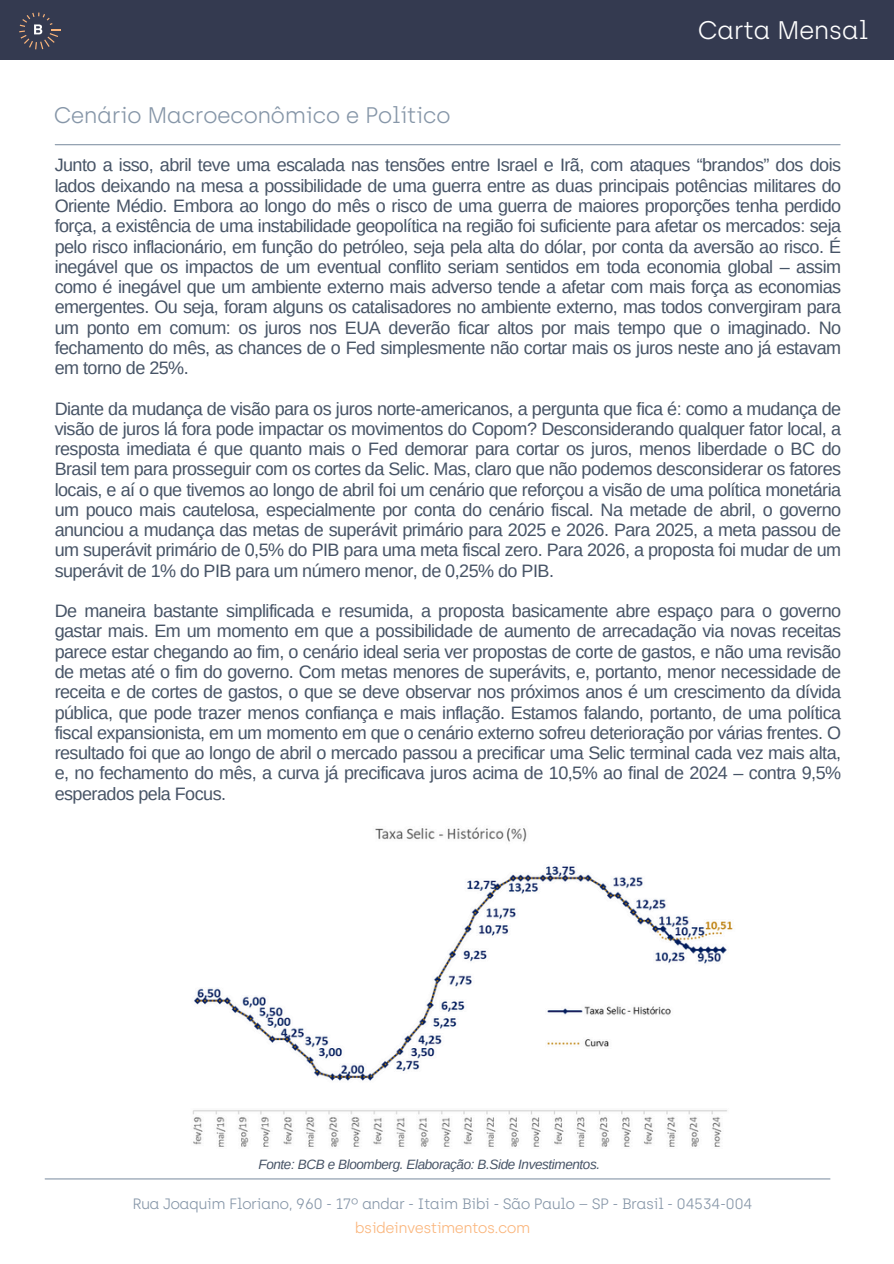
<style>
.page{position:relative;width:894px;height:1264px;background:#fff}
.page>*{position:absolute;margin:0;border:0;box-sizing:border-box;transform-origin:0 0}
.t1{font:300 25.35px "Archia";letter-spacing:-.025em;color:#fff}
.t2{font:300 22.5px "Archia";letter-spacing:-.03em;color:#8696a8}
.t3{font:18px/20.2px "Arimo";letter-spacing:-.03em;color:#475466;text-align:justify}
.t4{font:300 15px/23.7px "Archia";letter-spacing:-.04em;color:#8696a8;text-align:center}
.t5{font:italic 13.5px "Arimo";letter-spacing:-.03em;color:#475466}
.s1{color:#fab47a}
</style>
<div class="page">
<div style="left:0;top:0;width:893px;height:60px;background:#343a50"></div>
<hr style="left:55px;top:144px;width:784px;height:1px;background:#8696a8">
<svg style="left:19px;top:13px;width:41px;height:36px"></svg>
<hr style="left:45px;top:1178px;width:784px;height:1px;background:#8696a8">
<img style="left:192px;top:827px;width:541px;height:320px">
<h3 class="t2" style="left:54px;top:102px;width:398px">Cenário Macroeconômico e Político</h3>
<h3 class="t1" style="left:697px;top:15px;width:172px">Carta Mensal</h3>
<p class="t3" style="left:55px;top:155px;width:787px">Junto a isso, abril teve uma escalada nas tensões entre Israel e Irã, com ataques “brandos” dos dois lados deixando na mesa a possibilidade de uma guerra entre as duas principais potências militares do Oriente Médio. Embora ao longo do mês o risco de uma guerra de maiores proporções tenha perdido força, a existência de uma instabilidade geopolítica na região foi suficiente para afetar os mercados: seja pelo risco inflacionário, em função do petróleo, seja pela alta do dólar, por conta da aversão ao risco. É inegável que os impactos de um eventual conflito seriam sentidos em toda economia global – assim como é inegável que um ambiente externo mais adverso tende a afetar com mais força as economias emergentes. Ou seja, foram alguns os catalisadores no ambiente externo, mas todos convergiram para um ponto em comum: os juros nos EUA deverão ficar altos por mais tempo que o imaginado. No fechamento do mês, as chances de o Fed simplesmente não cortar mais os juros neste ano já estavam em torno de 25%.</p>
<h1 class="t3" style="left:55px;top:398px;width:787px">Diante da mudança de visão para os juros norte-americanos, a pergunta que fica é: como a mudança de visão de juros lá fora pode impactar os movimentos do Copom? Desconsiderando qualquer fator local, a resposta imediata é que quanto mais o Fed demorar para cortar os juros, menos liberdade o BC do Brasil tem para prosseguir com os cortes da Selic. Mas, claro que não podemos desconsiderar os fatores locais, e aí o que tivemos ao longo de abril foi um cenário que reforçou a visão de uma política monetária um pouco mais cautelosa, especialmente por conta do cenário fiscal. Na metade de abril, o governo anunciou a mudança das metas de superávit primário para 2025 e 2026. Para 2025, a meta passou de um superávit primário de 0,5% do PIB para uma meta fiscal zero. Para 2026, a proposta foi mudar de um superávit de 1% do PIB para um número menor, de 0,25% do PIB.</h1>
<h2 class="t3" style="left:55px;top:601px;width:787px">De maneira bastante simplificada e resumida, a proposta basicamente abre espaço para o governo gastar mais. Em um momento em que a possibilidade de aumento de arrecadação via novas receitas parece estar chegando ao fim, o cenário ideal seria ver propostas de corte de gastos, e não uma revisão de metas até o fim do governo. Com metas menores de superávits, e, portanto, menor necessidade de receita e de cortes de gastos, o que se deve observar nos próximos anos é um crescimento da dívida pública, que pode trazer menos confiança e mais inflação. Estamos falando, portanto, de uma política fiscal expansionista, em um momento em que o cenário externo sofreu deterioração por várias frentes. O resultado foi que ao longo de abril o mercado passou a precificar uma Selic terminal cada vez mais alta, e, no fechamento do mês, a curva já precificava juros acima de 10,5% ao final de 2024 – contra 9,5% esperados pela Focus.</h2>
<p class="t5" style="left:258px;top:1157px;width:343px">Fonte: BCB e Bloomberg. Elaboração: B.Side Investimentos.</p>
<p class="t4" style="left:132px;top:1191px;width:621px">Rua Joaquim Floriano, 960 - 17º andar - Itaim Bibi - São Paulo – SP - Brasil - 04534-004 <span class="s1">bsideinvestimentos.com</span></p>
</div>
